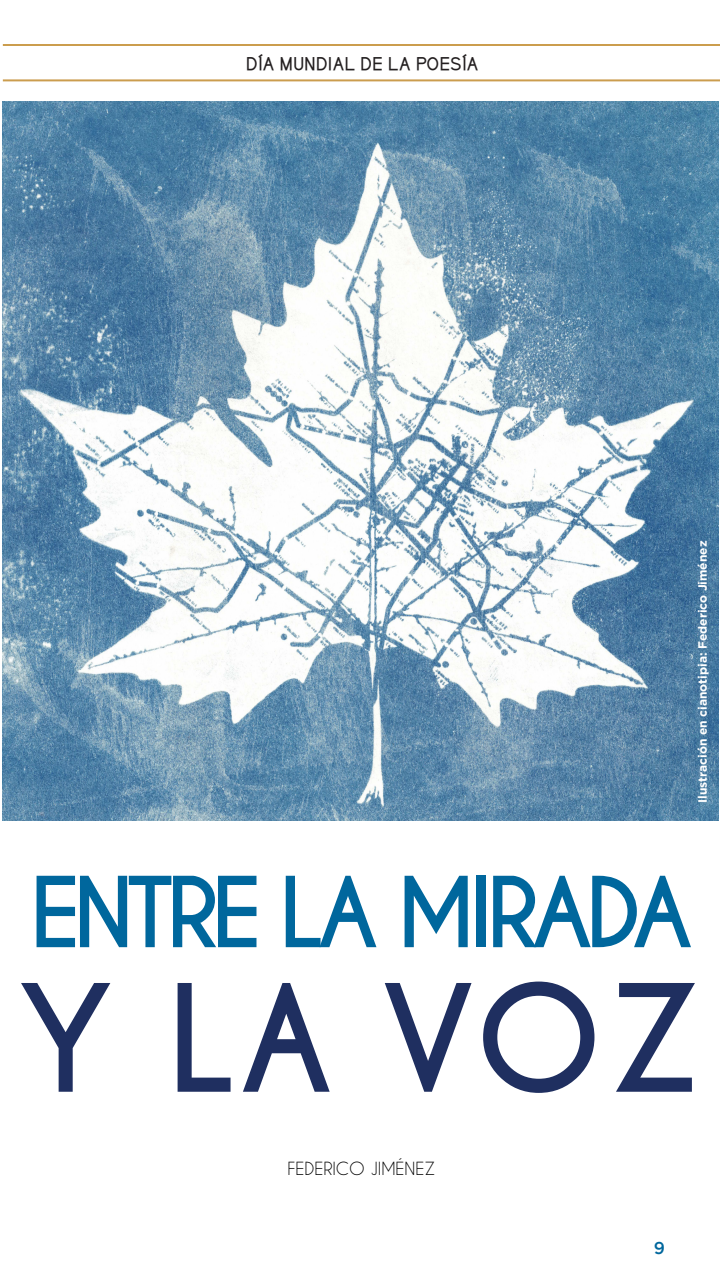
<style>
.page{position:relative;width:720px;height:1280px;background:#fff}
.page>*{position:absolute;margin:0;border:0;box-sizing:border-box;transform-origin:0 0}
.t1{font:700 139.2px "Caviar Dreams";color:#1f2f60}
.t2{font:700 91.4px "Caviar Dreams";letter-spacing:-.08em;color:#00679d}
.TEXTO_SIN_SANGRIA{font:17px "Caviar Dreams";color:#000}
.t3{font:500 17px "Gotham";color:#00679d}
.TEXTO_SANGRIA{font:700 16px "Kirvy";color:#231f20}
.t4{font:700 12px "Gotham";color:#fff}
</style>
<div class="page">
<hr style="left:3px;top:44px;width:717px;height:2px;background:#cb9d4e">
<hr style="left:3px;top:79px;width:717px;height:2px;background:#cb9d4e">
<img style="left:2px;top:102px;width:717px;height:719px">
<p class="TEXTO_SANGRIA" style="left:246px;top:54px;width:234px">DÍA MUNDIAL DE LA POESÍA</p>
<p class="t4" style="left:696px;top:803px;width:264px;rotate:-90deg">Ilustración en cianotipia: Federico Jiménez</p>
<p class="t2" style="left:30px;top:858px;width:665px">ENTRE LA MIRADA</p>
<p class="t1" style="left:18px;top:955px;width:689px">Y LA VOZ</p>
<p class="TEXTO_SIN_SANGRIA" style="left:287px;top:1158px;width:149px">FEDERICO JIMÉNEZ</p>
<h3 class="t3" style="left:654px;top:1238px;width:13px">9</h3>
</div>
